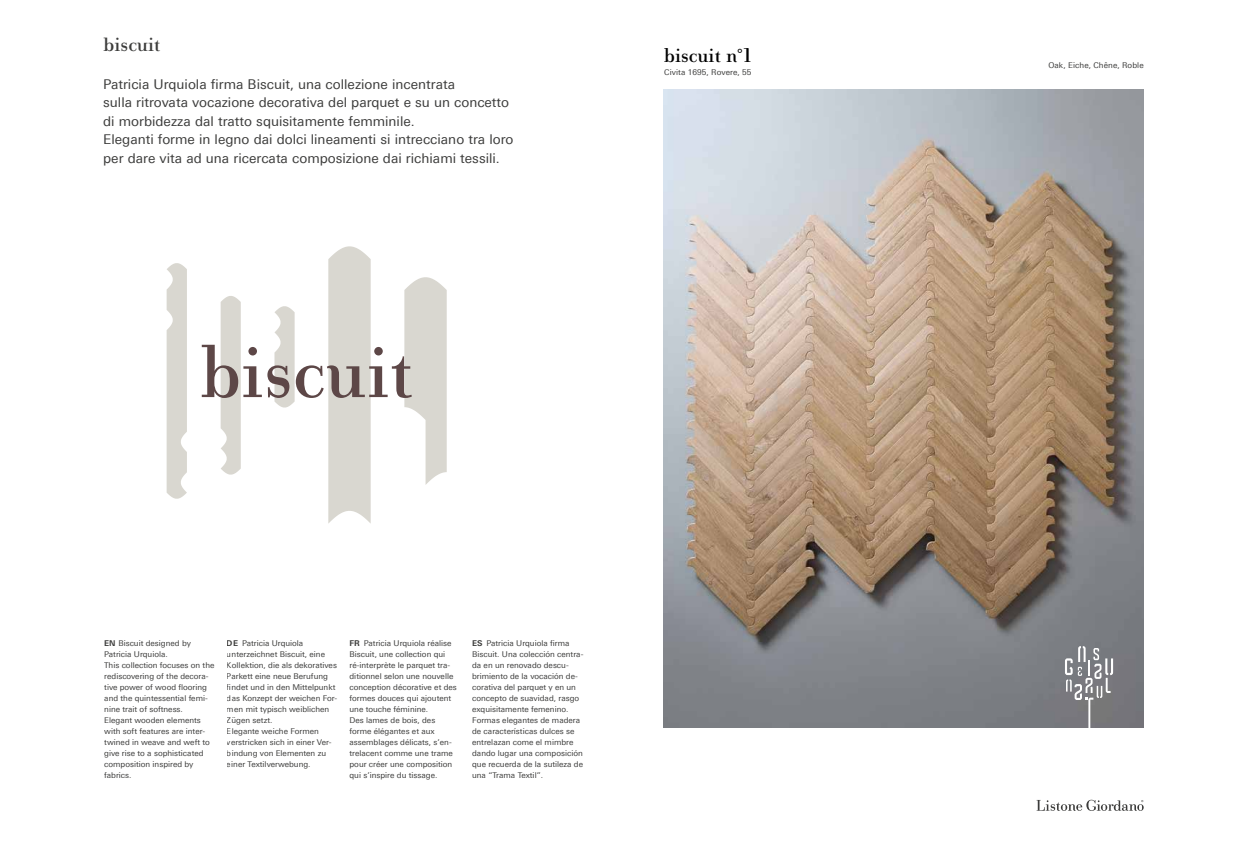
<style>
.page{position:relative;width:1248px;height:851px;background:#fff}
.page>*{position:absolute;margin:0;border:0;box-sizing:border-box;transform-origin:0 0}
.t1{font:75px "BCPTLG Corporate";color:#5d4747}
.t2{font:20px "BCPTLG Corporate";color:#000}
.t3{font:20px "Listone Giordano Corporate";color:#3c3c3b}
.t4{font:13.5px/18.6px "Univers Next Pro";color:#3c3c3b}
.t5{font:8px/11px "Univers Next Pro";color:#3c3c3b}
.s1{font-family:"Korpus Grotesk B"}
.s2{font-weight:700}
</style>
<div class="page">
<svg style="left:1036px;top:799px;width:107px;height:11px"></svg>
<svg style="left:221px;top:296px;width:20px;height:178px;background:#dbd9d3"></svg>
<svg style="left:274px;top:306px;width:20px;height:101px;background:#dedcd6"></svg>
<svg style="left:167px;top:263px;width:20px;height:236px;background:#dcdad4"></svg>
<svg style="left:328px;top:246px;width:42px;height:277px;background:#dbd9d2"></svg>
<svg style="left:404px;top:277px;width:42px;height:208px"></svg>
<img style="left:663px;top:89px;width:480px;height:638px">
<svg style="left:1064px;top:646px;width:48px;height:82px;background:#8e8e92"></svg>
<h2 class="t3" style="left:103px;top:32px;width:58px">biscuit</h2>
<p class="t4" style="left:103px;top:74px;width:411px">Patricia Urquiola firma Biscuit, una collezione incentrata<br>sulla ritrovata vocazione decorativa del parquet e su un concetto di morbidezza dal tratto squisitamente femminile.<br>Eleganti forme in legno dai dolci lineamenti si intrecciano tra loro per dare vita ad una ricercata composizione dai richiami tessili.</p>
<h1 class="t1" style="left:200px;top:305px;width:214px">biscuit</h1>
<h2 class="t2" style="left:664px;top:38px;width:89px">biscuit n<span class="s1">°</span>1</h2>
<p class="t5" style="left:664px;top:67px;width:89px">Civita 1695, Rovere, 55</p>
<p class="t5" style="left:227px;top:637px;width:112px"><span class="s2">DE</span> Patricia Urquiola unterzeichnet Biscuit, eine<br>Kollektion, die als dekoratives<br>Parkett eine neue Berufung findet und in den Mittelpunkt das Konzept der weichen For&shy;men mit typisch weiblichen<br>Zügen setzt.<br>Elegante weiche Formen verstricken sich in einer Ver&shy;bindung von Elementen zu einer Textilverwebung.</p>
<p class="t5" style="left:472px;top:637px;width:113px"><span class="s2">ES</span> Patricia Urquiola firma<br>Biscuit. Una colección centra&shy;da en un renovado descu&shy;brimiento de la vocación de&shy;corativa del parquet y en un concepto de suavidad, rasgo exquisitamente femenino.<br>Formas elegantes de madera de características dulces se entrelazan come el mimbre dando lugar una composición que recuerda de la sutileza de una “Trama Textil”.</p>
<p class="t5" style="left:104px;top:637px;width:112px"><span class="s2">EN</span> Biscuit designed by<br>Patricia Urquiola.<br>This collection focuses on the rediscovering of the decora&shy;tive power of wood flooring and the quintessential femi&shy;nine trait of softness.<br>Elegant wooden elements with soft features are inter&shy;twined in weave and weft to give rise to a sophisticated composition inspired by fabrics.</p>
<p class="t5" style="left:349px;top:637px;width:109px"><span class="s2">FR</span> Patricia Urquiola réalise<br>Biscuit, une collection qui ré-interprète le parquet tra&shy;ditionnel selon une nouvelle conception décorative et des formes douces qui ajoutent une touche féminine.<br>Des lames de bois, des forme élégantes et aux assemblages délicats, s’en&shy;trelacent comme une trame pour créer une composition qui s’inspire du tissage.</p>
<p class="t5" style="left:1048px;top:60px;width:97px">Oak, Eiche, Chêne, Roble</p>
</div>
